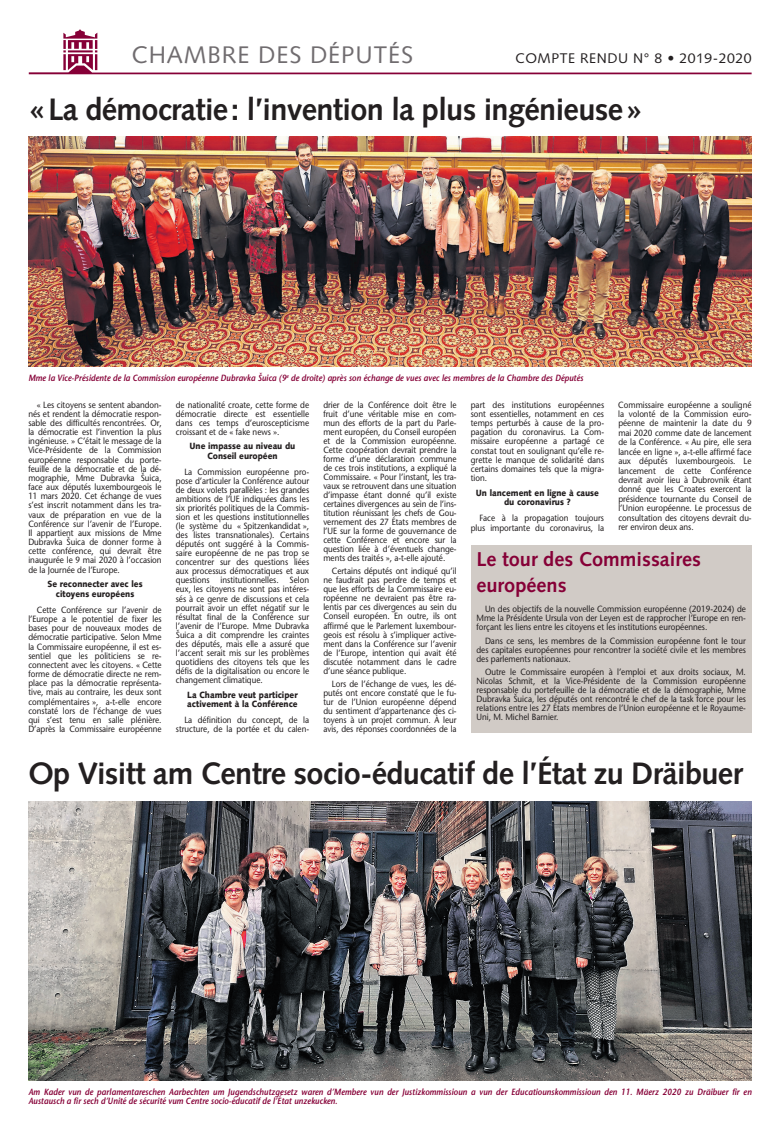
<style>
.page{position:relative;width:780px;height:1134px;background:#fff}
.page>*{position:absolute;margin:0;border:0;box-sizing:border-box;transform-origin:0 0}
.t1{font:700 31px "Syntax";letter-spacing:-.02em;color:#231f20}
.t2{font:24px "Syntax";letter-spacing:.04em;color:#706c6f}
.t3{font:700 20px/26px "Syntax";color:#860037}
.t4{font:14px "Syntax";letter-spacing:.04em;color:#231f20}
.t5{font:9px/9px "Stone Sans";color:#231f20;text-align:justify;scale:.9 1}
.t6{font:italic 600 9px/9px "Stone Sans";color:#860037;scale:.9 1}
.t7{font:900 9px/9.2px "Syntax";color:#231f20;text-align:center;scale:.9 1}
</style>
<div class="page">
<svg style="left:29px;top:29px;width:722px;height:45px"></svg>
<img style="left:28px;top:136px;width:723px;height:231px">
<img style="left:28px;top:801px;width:723px;height:280px">
<div style="left:471px;top:545px;width:280px;height:187px;background:#d1cbc6"></div>
<h2 class="t2" style="left:132px;top:41px;width:283px">CHAMBRE DES DÉPUTÉS</h2>
<h3 class="t4" style="left:515px;top:50px;width:238px">COMPTE RENDU N° 8 • 2019-2020</h3>
<h1 class="t1" style="left:28px;top:91px;width:616px">« La démocratie: l’invention la plus ingénieuse »</h1>
<p class="t6" style="left:28px;top:373px;width:618px">Mme la Vice-Présidente de la Commission européenne Dubravka Šuica (9<sup>e</sup> de droite) après son échange de vues avec les membres de la Chambre des Députés</p>
<p class="t5" style="left:28px;top:400px;width:150px;text-indent:9px">« Les citoyens se sentent abandon&shy;nés et rendent la démocratie respon&shy;sable des difficultés rencontrées. Or, la démocratie est l’invention la plus ingénieuse. » C’était le message de la Vice-Présidente de la Commission européenne responsable du porte&shy;feuille de la démocratie et de la dé&shy;mographie, Mme Dubravka Šuica, face aux députés luxembourgeois le 11 mars 2020. Cet échange de vues s’est inscrit notamment dans les tra&shy;vaux de préparation en vue de la Conférence sur l’avenir de l’Europe.<br>Il appartient aux missions de Mme Dubravka Šuica de donner forme à cette conférence, qui devrait être inaugurée le 9 mai 2020 à l’occasion de la Journée de l’Europe.</p>
<p class="t7" style="left:47px;top:580px;width:107px">Se reconnecter avec les citoyens européens</p>
<p class="t5" style="left:28px;top:605px;width:150px;text-indent:9px">Cette Conférence sur l’avenir de l’Europe a le potentiel de fixer les bases pour de nouveaux modes de démocratie participative. Selon Mme la Commissaire européenne, il est es&shy;sentiel que les politiciens se re&shy;connectent avec les citoyens. « Cette forme de démocratie directe ne rem&shy;place pas la démocratie représenta&shy;tive, mais au contraire, les deux sont complémentaires », a-t-elle encore constaté lors de l’échange de vues qui s’est tenu en salle plénière.<br>D’après la Commissaire européenne</p>
<p class="t5" style="left:176px;top:400px;width:150px">de nationalité croate, cette forme de démocratie directe est essentielle dans ces temps d’euroscepticisme croissant et de « fake news ».</p>
<p class="t7" style="left:189px;top:442px;width:119px">Une impasse au niveau du<br>Conseil européen</p>
<p class="t5" style="left:176px;top:467px;width:150px;text-indent:8px">La Commission européenne pro&shy;pose d’articuler la Conférence autour de deux volets parallèles : les grandes ambitions de l’UE indiquées dans les six priorités politiques de la Commis&shy;sion et les questions institutionnelles (le système du « Spitzenkandidat », des listes transnationales). Certains députés ont suggéré à la Commis&shy;saire européenne de ne pas trop se concentrer sur des questions liées aux processus démocratiques et aux questions institutionnelles. Selon eux, les citoyens ne sont pas intéres&shy;sés à ce genre de discussions et cela pourrait avoir un effet négatif sur le résultat final de la Conférence sur l’avenir de l’Europe. Mme Dubravka Šuica a dit comprendre les craintes des députés, mais elle a assuré que l’accent serait mis sur les problèmes quotidiens des citoyens tels que les défis de la digitalisation ou encore le changement climatique.</p>
<p class="t7" style="left:187px;top:690px;width:124px;text-align:left">La Chambre veut participer activement à la Conférence</p>
<p class="t5" style="left:176px;top:715px;width:150px;text-align:right">La définition du concept, de la structure, de la portée et du calen-</p>
<p class="t5" style="left:323px;top:400px;width:150px">drier de la Conférence doit être le fruit d’une véritable mise en com&shy;mun des efforts de la part du Parle&shy;ment européen, du Conseil européen et de la Commission européenne.<br>Cette coopération devrait prendre la forme d’une déclaration commune de ces trois institutions, a expliqué la Commissaire. « Pour l’instant, les tra&shy;vaux se retrouvent dans une situation d’impasse étant donné qu’il existe certaines divergences au sein de l’ins&shy;titution réunissant les chefs de Gou&shy;vernement des 27 États membres de l’UE sur la forme de gouvernance de cette Conférence et encore sur la question liée à d’éventuels change&shy;ments des traités », a-t-elle ajouté.</p>
<p class="t5" style="left:323px;top:567px;width:150px;text-indent:9px">Certains députés ont indiqué qu’il ne faudrait pas perdre de temps et que les efforts de la Commissaire eu&shy;ropéenne ne devraient pas être ra&shy;lentis par ces divergences au sein du Conseil européen. En outre, ils ont affirmé que le Parlement luxembour&shy;geois est résolu à s’impliquer active&shy;ment dans la Conférence sur l’avenir de l’Europe, intention qui avait été discutée notamment dans le cadre d’une séance publique.</p>
<p class="t5" style="left:323px;top:679px;width:150px;text-indent:9px">Lors de l’échange de vues, les dé&shy;putés ont encore constaté que le fu&shy;tur de l’Union européenne dépend du sentiment d’appartenance des ci&shy;toyens à un projet commun. À leur avis, des réponses coordonnées de la</p>
<p class="t5" style="left:471px;top:400px;width:150px">part des institutions européennes sont essentielles, notamment en ces temps perturbés à cause de la pro&shy;pagation du coronavirus. La Com&shy;missaire européenne a partagé ce constat tout en soulignant qu’elle re&shy;grette le manque de solidarité dans certains domaines tels que la migra&shy;tion.</p>
<p class="t7" style="left:476px;top:488px;width:138px">Un lancement en ligne à cause du coronavirus ?</p>
<p class="t5" style="left:471px;top:514px;width:150px;text-align:right">Face à la propagation toujours plus importante du coronavirus, la</p>
<p class="t5" style="left:618px;top:400px;width:150px;line-height:9.4px">Commissaire européenne a souligné la volonté de la Commission euro&shy;péenne de maintenir la date du 9 mai 2020 comme date de lancement de la Conférence. « Au pire, elle sera lancée en ligne », a-t-elle affirmé face aux députés luxembourgeois. Le lancement de cette Conférence devrait avoir lieu à Dubrovnik étant donné que les Croates exercent la présidence tournante du Conseil de l’Union européenne. Le processus de consultation des citoyens devrait du&shy;rer environ deux ans.</p>
<h3 class="t3" style="left:476px;top:546px;width:226px">Le tour des Commissaires européens</h3>
<p class="t5" style="left:476px;top:605px;width:301px;text-indent:9px">Un des objectifs de la nouvelle Commission européenne (2019-2024) de Mme la Présidente Ursula von der Leyen est de rapprocher l’Europe en ren&shy;forçant les liens entre les citoyens et les institutions européennes.</p>
<p class="t5" style="left:476px;top:636px;width:301px;text-indent:9px">Dans ce sens, les membres de la Commission européenne font le tour des capitales européennes pour rencontrer la société civile et les membres des parlements nationaux.</p>
<p class="t5" style="left:476px;top:668px;width:301px;text-indent:9px">Outre le Commissaire européen à l’emploi et aux droits sociaux, M.<br>Nicolas Schmit, et la Vice-Présidente de la Commission européenne responsable du portefeuille de la démocratie et de la démographie, Mme Dubravka Šuica, les députés ont rencontré le chef de la task force pour les relations entre les 27 États membres de l’Union européenne et le Royaume-Uni, M. Michel Barnier.</p>
<h1 class="t1" style="left:28px;top:755px;width:716px">Op Visitt am Centre socio-éducatif de l’État zu Dräibuer</h1>
<p class="t6" style="left:28px;top:1087px;width:805px">Am Kader vun de parlamentareschen Aarbechten um Jugendschutzgesetz waren d’Membere vun der Justizkommissioun a vun der Educatiounskommissioun den 11. Mäerz 2020 zu Dräibuer fir en<br>Austausch a fir sech d’Unité de sécurité vum Centre socio-éducatif de l’État unzekucken.</p>
</div>
